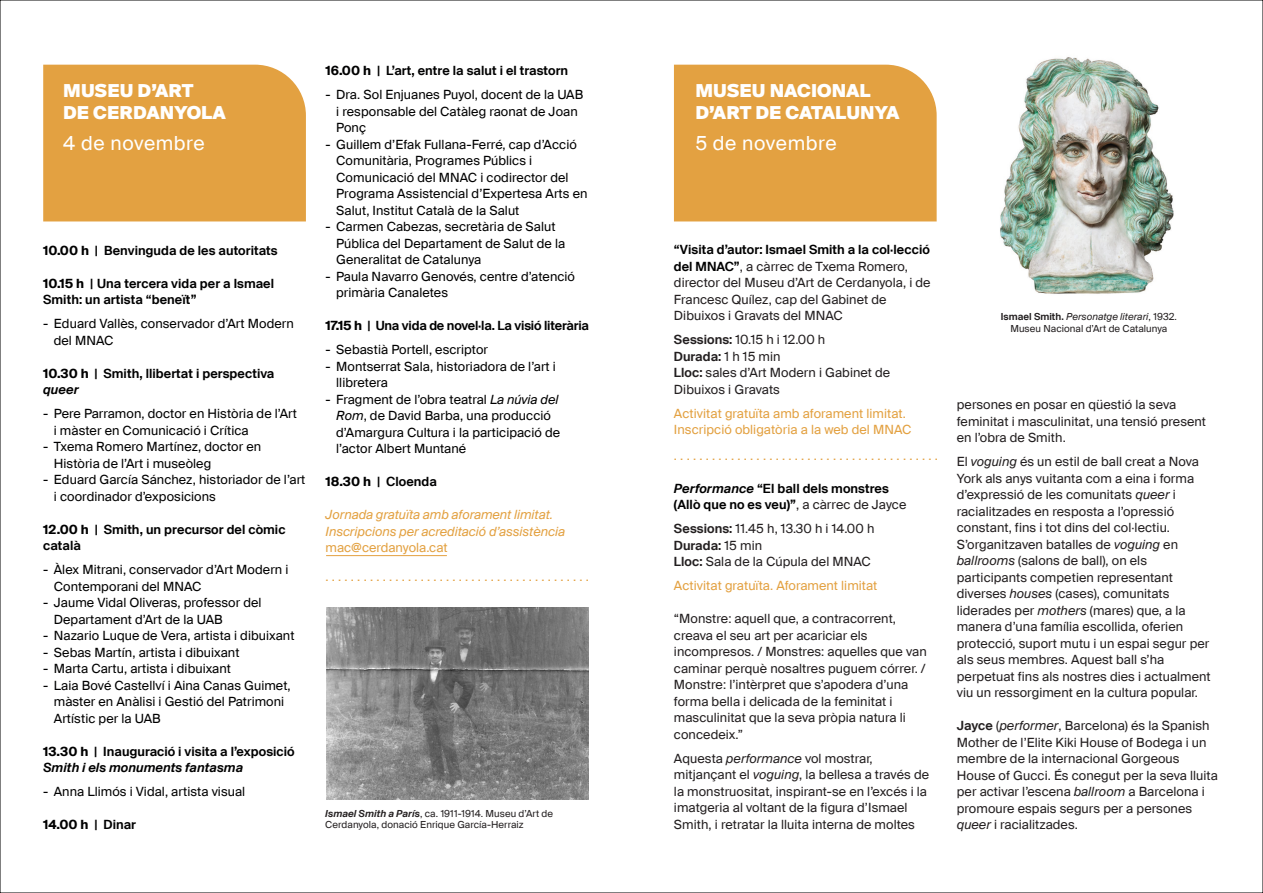
<style>
.page{position:relative;width:1263px;height:893px;background:#fff}
.page>*{position:absolute;margin:0;border:0;box-sizing:border-box;transform-origin:0 0}
.t1{font:19.5px "Suisse Intl";letter-spacing:.03em;color:#fff}
.t2{font:900 18px/21.6px "Suisse Intl";letter-spacing:.005em;color:#fff}
.t3{font:12.75px/16.5px "Suisse Intl";letter-spacing:.005em;color:#231f20}
.t4{font:12.75px/16.5px "Suisse Intl";letter-spacing:.005em;color:#000001}
.t5{font:600 12.75px/16.5px "Suisse Intl";letter-spacing:.005em;color:#000001}
.t6{font:12.75px/16.5px "Suisse Intl";letter-spacing:.005em;color:#e3a141}
.t7{font:italic 12.75px/16.5px "Suisse Intl";color:#e3a141}
.t8{font:600 12.75px "Suisse Intl";letter-spacing:-.015em;color:#000001}
.t9{font:700 12.75px "Suisse Intl";color:#000001}
.t10{font:9.75px/11.7px "Suisse Intl";letter-spacing:.005em;color:#231f20;text-align:center}
.s1{font-weight:700}
.s2{font-style:italic}
.s3{font-weight:600}
.s4{font-weight:600;font-style:italic}
.s5{font-weight:600;color:#000001}
.s6{font-weight:400;color:#231f20}
</style>
<div class="page">
<div style="left:43px;top:65px;width:263px;height:156px;background:#e3a141"></div>
<div style="left:674px;top:65px;width:263px;height:156px;background:#e3a141"></div>
<hr style="left:326px;top:555px;width:121px;height:1px;background:#e3a141">
<img style="left:1000px;top:57px;width:174px;height:237px">
<img style="left:326px;top:607px;width:262px;height:192px">
<h2 class="t2" style="left:63px;top:80px;width:164px">MUSEU D’ART<br>DE CERDANYOLA</h2>
<h1 class="t1" style="left:63px;top:132px;width:143px">4 de novembre</h1>
<p class="t5" style="left:43px;top:242px;width:236px"><span class="s1">10.00 h</span> | Benvinguda de les autoritats</p>
<p class="t5" style="left:43px;top:275px;width:232px"><span class="s1">10.15 h</span> | Una tercera vida per a Ismael<br>Smith: un artista “beneït”</p>
<p class="t4" style="left:54px;top:315px;width:241px;text-indent:-11px">- Eduard Vallès, conservador d’Art Modern del MNAC</p>
<p class="t5" style="left:43px;top:365px;width:233px"><span class="s1">10.30 h</span> | Smith, llibertat i perspectiva <span class="s2">queer</span></p>
<p class="t4" style="left:54px;top:405px;width:245px;text-indent:-11px">- Pere Parramon, doctor en Història de l’Art i màster en Comunicació i Crítica</p>
<p class="t4" style="left:54px;top:438px;width:209px;text-indent:-11px">- Txema Romero Martínez, doctor en<br>Història de l’Art i museòleg</p>
<p class="t4" style="left:54px;top:471px;width:253px;text-indent:-11px">- Eduard García Sánchez, historiador de l’art i coordinador d’exposicions</p>
<p class="t5" style="left:43px;top:521px;width:244px"><span class="s1">12.00 h</span> | Smith, un precursor del còmic català</p>
<p class="t4" style="left:54px;top:561px;width:236px;text-indent:-11px">- Àlex Mitrani, conservador d’Art Modern i<br>Contemporani del MNAC</p>
<p class="t4" style="left:54px;top:594px;width:209px;text-indent:-11px">- Jaume Vidal Oliveras, professor del<br>Departament d’Art de la UAB</p>
<p class="t4" style="left:43px;top:627px;width:253px">- Nazario Luque de Vera, artista i dibuixant</p>
<p class="t4" style="left:43px;top:644px;width:198px">- Sebas Martín, artista i dibuixant</p>
<p class="t4" style="left:43px;top:660px;width:189px">- Marta Cartu, artista i dibuixant</p>
<p class="t4" style="left:54px;top:677px;width:238px;text-indent:-11px">- Laia Bové Castellví i Aina Canas Guimet, màster en Anàlisi i Gestió del Patrimoni<br>Artístic per la UAB</p>
<p class="t5" style="left:43px;top:743px;width:253px"><span class="s1">13.30 h</span> | Inauguració i visita a l’exposició<br><span class="s2">Smith i els monuments fantasma</span></p>
<p class="t4" style="left:43px;top:783px;width:204px">- Anna Llimós i Vidal, artista visual</p>
<p class="t9" style="left:43px;top:817px;width:94px">14.00 h <span class="s3">| Dinar</span></p>
<p class="t5" style="left:326px;top:63px;width:244px"><span class="s1">16.00 h</span> | L’art, entre la salut i el trastorn</p>
<p class="t4" style="left:336px;top:87px;width:249px;text-indent:-11px">- Dra. Sol Enjuanes Puyol, docent de la UAB i responsable del Catàleg raonat de Joan<br>Ponç</p>
<p class="t4" style="left:336px;top:136px;width:253px;text-indent:-11px">- Guillem d’Efak Fullana-Ferré, cap d’Acció Comunitària, Programes Públics i Comunicació del MNAC i codirector del Programa Assistencial d’Expertesa Arts en Salut, Institut Català de la Salut</p>
<p class="t4" style="left:336px;top:219px;width:230px;text-indent:-11px">- Carmen Cabezas, secretària de Salut<br>Pública del Departament de Salut de la<br>Generalitat de Catalunya</p>
<p class="t4" style="left:336px;top:268px;width:240px;text-indent:-11px">- Paula Navarro Genovés, centre d’atenció primària Canaletes</p>
<p class="t8" style="left:326px;top:318px;width:265px"><span class="s1">17.15 h</span> | Una vida de novel·la. La visió literària</p>
<p class="t4" style="left:326px;top:342px;width:164px">- Sebastià Portell, escriptor</p>
<p class="t4" style="left:336px;top:358px;width:221px;text-indent:-11px">- Montserrat Sala, historiadora de l’art i llibretera</p>
<p class="t4" style="left:336px;top:391px;width:225px;text-indent:-11px">- Fragment de l’obra teatral <span class="s2">La núvia del Rom</span>, de David Barba, una producció d’Amargura Cultura i la participació de l’actor Albert Muntané</p>
<p class="t5" style="left:326px;top:474px;width:113px"><span class="s1">18.30 h</span> | Cloenda</p>
<p class="t7" style="left:326px;top:507px;width:241px">Jornada gratuïta amb aforament limitat.<br>Inscripcions per acreditació d’assistència</p>
<p class="t6" style="left:326px;top:540px;width:124px">mac@cerdanyola.cat</p>
<p class="t6" style="left:326px;top:568px;width:265px">. . . . . . . . . . . . . . . . . . . . . . . . . . . . . . . . . . . . . . . . . .</p>
<p class="t10" style="left:325px;top:807px;width:229px;text-align:left"><span class="s4">Ismael Smith a París</span>, ca. 1911-1914. Museu d’Art de<br>Cerdanyola, donació Enrique García-Herraiz</p>
<h2 class="t2" style="left:695px;top:80px;width:206px">MUSEU NACIONAL<br>D’ART DE CATALUNYA</h2>
<h1 class="t1" style="left:695px;top:132px;width:143px">5 de novembre</h1>
<p class="t3" style="left:674px;top:242px;width:258px"><span class="s5">“Visita d’autor: Ismael Smith a la col·lecció del MNAC”</span>, a càrrec de Txema Romero, director del Museu d’Art de Cerdanyola, i de Francesc Quílez, cap del Gabinet de Dibuixos i Gravats del MNAC</p>
<p class="t3" style="left:674px;top:332px;width:218px"><span class="s3">Sessions:</span> 10.15 h i 12.00 h<br><span class="s3">Durada:</span> 1 h 15 min<br><span class="s3">Lloc:</span> sales d’Art Modern i Gabinet de<br>Dibuixos i Gravats</p>
<p class="t6" style="left:674px;top:405px;width:239px">Activitat gratuïta amb aforament limitat.<br>Inscripció obligatòria a la web del MNAC</p>
<p class="t6" style="left:674px;top:447px;width:265px">. . . . . . . . . . . . . . . . . . . . . . . . . . . . . . . . . . . . . . . . . .</p>
<p class="t5" style="left:674px;top:480px;width:234px"><span class="s2">Performance</span> “El ball dels monstres (Allò que no es veu)”<span class="s6">, a càrrec de Jayce</span></p>
<p class="t3" style="left:674px;top:521px;width:202px"><span class="s3">Sessions:</span> 11.45 h, 13.30 h i 14.00 h<br><span class="s3">Durada:</span> 15 min<br><span class="s3">Lloc:</span> Sala de la Cúpula del MNAC</p>
<p class="t6" style="left:674px;top:578px;width:205px">Activitat gratuïta. Aforament limitat</p>
<p class="t3" style="left:674px;top:611px;width:254px">“Monstre: aquell que, a contracorrent, creava el seu art per acariciar els incompresos. / Monstres: aquelles que van caminar perquè nosaltres puguem córrer. / Monstre: l’intèrpret que s’apodera d’una forma bella i delicada de la feminitat i masculinitat que la seva pròpia natura li concedeix.”</p>
<p class="t3" style="left:674px;top:750px;width:257px">Aquesta <span class="s2">performance</span> vol mostrar, mitjançant el <span class="s2">voguing</span>, la bellesa a través de la monstruositat, inspirant-se en l’excés i la imatgeria al voltant de la figura d’Ismael Smith, i retratar la lluita interna de moltes</p>
<p class="t10" style="left:1001px;top:311px;width:178px"><span class="s3">Ismael Smith.</span> <span class="s2">Personatge literari</span>, 1932.<br>Museu Nacional d’Art de Catalunya</p>
<p class="t3" style="left:957px;top:397px;width:251px">persones en posar en qüestió la seva feminitat i masculinitat, una tensió present en l’obra de Smith.</p>
<p class="t3" style="left:957px;top:454px;width:255px">El <span class="s2">voguing</span> és un estil de ball creat a Nova York als anys vuitanta com a eina i forma d’expressió de les comunitats <span class="s2">queer</span> i racialitzades en resposta a l’opressió constant, fins i tot dins del col·lectiu.<br>S’organitzaven batalles de <span class="s2">voguing</span> en <span class="s2">ballrooms</span> (salons de ball), on els participants competien representant diverses <span class="s2">houses</span> (cases), comunitats liderades per <span class="s2">mothers</span> (mares) que, a la manera d’una família escollida, oferien protecció, suport mutu i un espai segur per als seus membres. Aquest ball s’ha perpetuat fins als nostres dies i actualment viu un ressorgiment en la cultura popular.</p>
<p class="t3" style="left:957px;top:718px;width:263px"><span class="s3">Jayce</span> (<span class="s2">performer</span>, Barcelona) és la Spanish Mother de l’Elite Kiki House of Bodega i un membre de la internacional Gorgeous House of Gucci. És conegut per la seva lluita per activar l’escena <span class="s2">ballroom</span> a Barcelona i promoure espais segurs per a persones <span class="s2">queer</span> i racialitzades.</p>
</div>
